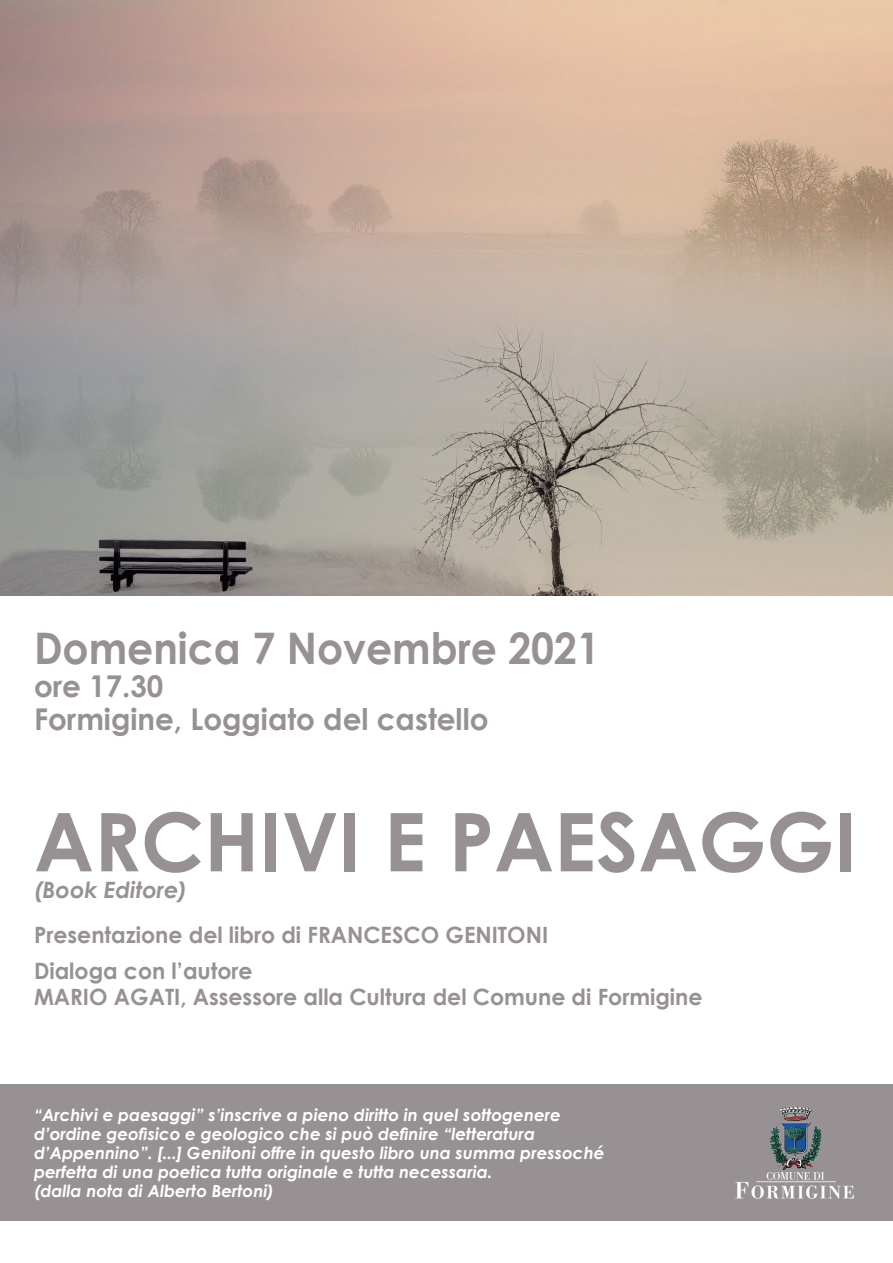
<style>
.page{position:relative;width:893px;height:1263px;background:#fff}
.page>*{position:absolute;margin:0;border:0;box-sizing:border-box;transform-origin:0 0}
.t1{font:700 81px "Century Gothic";color:#979193}
.t2{font:700 43.5px "Century Gothic";color:#979193;scale:.94 1}
.t3{font:700 30px "Century Gothic";color:#979193}
.t4{font:700 22.5px "Century Gothic";color:#979193}
.t5{font:italic 700 22.5px "Century Gothic";color:#979193}
.t6{font:italic 700 16.8px/18.9px "Century Gothic";color:#fff}
</style>
<div class="page">
<img style="left:0;top:0;width:893px;height:595px">
<div style="left:0;top:1085px;width:893px;height:136px;background:#979193"></div>
<img style="left:735px;top:1106px;width:119px;height:93px">
<p class="t2" style="left:34px;top:621px;width:604px">Domenica 7 Novembre 2021</p>
<p class="t3" style="left:34px;top:667px;width:131px">ore 17.30</p>
<p class="t3" style="left:34px;top:700px;width:456px">Formigine, Loggiato del castello</p>
<p class="t1" style="left:34px;top:791px;width:824px">ARCHIVI E PAESAGGI</p>
<p class="t5" style="left:34px;top:876px;width:154px">(Book Editore)</p>
<p class="t4" style="left:34px;top:921px;width:516px">Presentazione del libro di FRANCESCO GENITONI</p>
<p class="t4" style="left:34px;top:957px;width:220px">Dialoga con l’autore</p>
<p class="t4" style="left:34px;top:982px;width:670px">MARIO AGATI, Assessore alla Cultura del Comune di Formigine</p>
<p class="t6" style="left:34px;top:1105px;width:572px">“Archivi e paesaggi” s’inscrive a pieno diritto in quel sottogenere d’ordine geofisico e geologico che si può definire “letteratura d’Appennino”. [...] Genitoni offre in questo libro una summa pressoché perfetta di una poetica tutta originale e tutta necessaria.</p>
<p class="t6" style="left:34px;top:1181px;width:241px">(dalla nota di Alberto Bertoni)</p>
</div>
